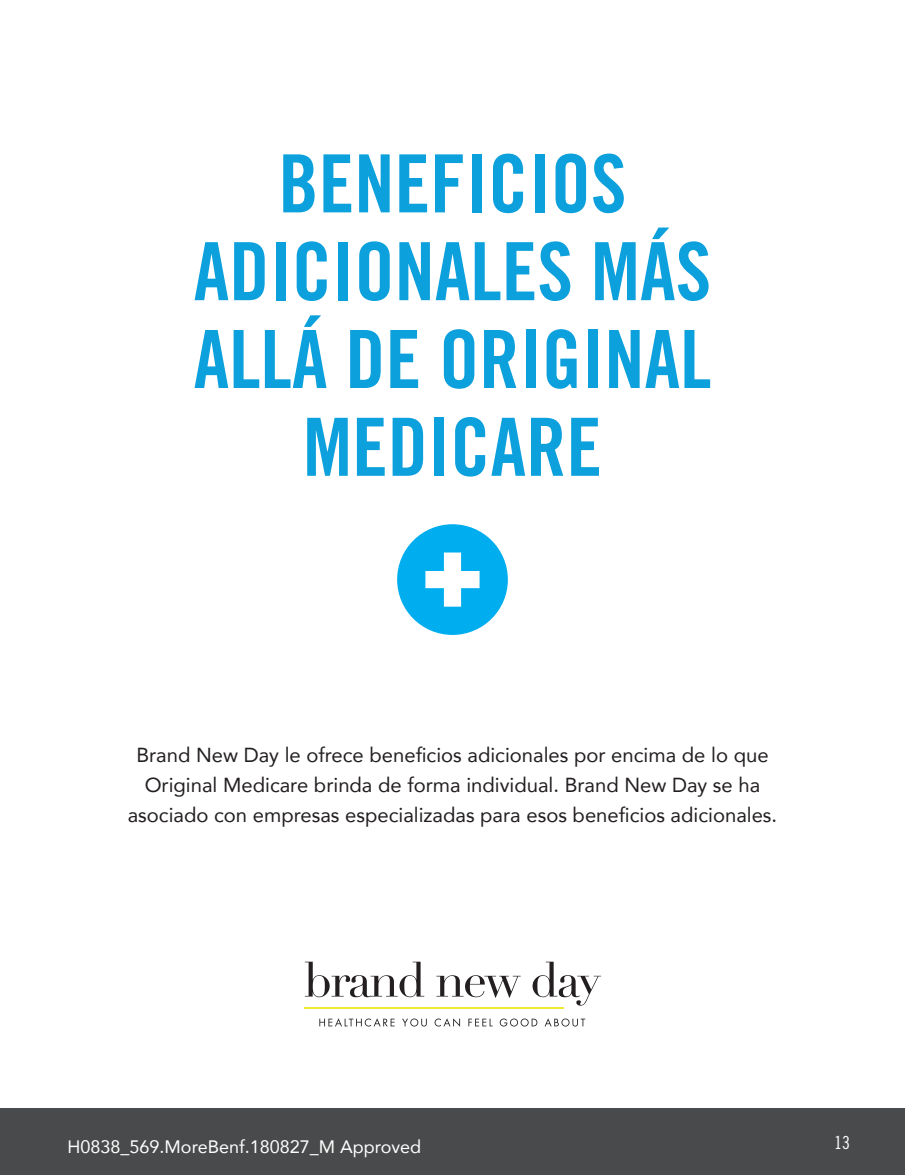
<style>
.page{position:relative;width:905px;height:1175px;background:#fff}
.page>*{position:absolute;margin:0;border:0;box-sizing:border-box;transform-origin:0 0}
.t1{font:80.25px/87.8px "Trade Gothic Bold Cond Twenty";color:#0ca0dc;text-align:center}
.t2{font:20.25px/30px "Avenir";color:#231f20;text-align:center}
.t3{font:18px "Avenir";color:#fff}
.t4{font:18px "Trade Gothic Cond Eighteen";color:#fff}
</style>
<div class="page">
<div style="left:0;top:1107px;width:904px;height:67px;background:#494a4b"></div>
<svg style="left:305px;top:961px;width:119px;height:36px"></svg>
<svg style="left:436px;top:975px;width:84px;height:23px"></svg>
<svg style="left:532px;top:961px;width:69px;height:44px"></svg>
<hr style="left:304px;top:1007px;width:260px;height:1px;background:#f1e92f">
<svg style="left:319px;top:1018px;width:75px;height:8px"></svg>
<svg style="left:402px;top:1018px;width:25px;height:8px"></svg>
<svg style="left:434px;top:1018px;width:26px;height:8px"></svg>
<svg style="left:468px;top:1018px;width:24px;height:8px"></svg>
<svg style="left:499px;top:1018px;width:38px;height:8px"></svg>
<svg style="left:544px;top:1018px;width:41px;height:8px"></svg>
<svg style="left:397px;top:524px;width:111px;height:111px"></svg>
<p class="t1" style="left:193px;top:139px;width:519px">BENEFICIOS<br>ADICIONALES MÁS<br>ALLÁ DE ORIGINAL<br>MEDICARE</p>
<p class="t2" style="left:128px;top:739px;width:651px">Brand New Day le ofrece beneficios adicionales por encima de lo que<br>Original Medicare brinda de forma individual. Brand New Day se ha asociado con empresas especializadas para esos beneficios adicionales.</p>
<p class="t3" style="left:68px;top:1132px;width:355px">H0838_569.MoreBenf.180827_M Approved</p>
<p class="t4" style="left:834px;top:1131px;width:17px">13</p>
</div>
